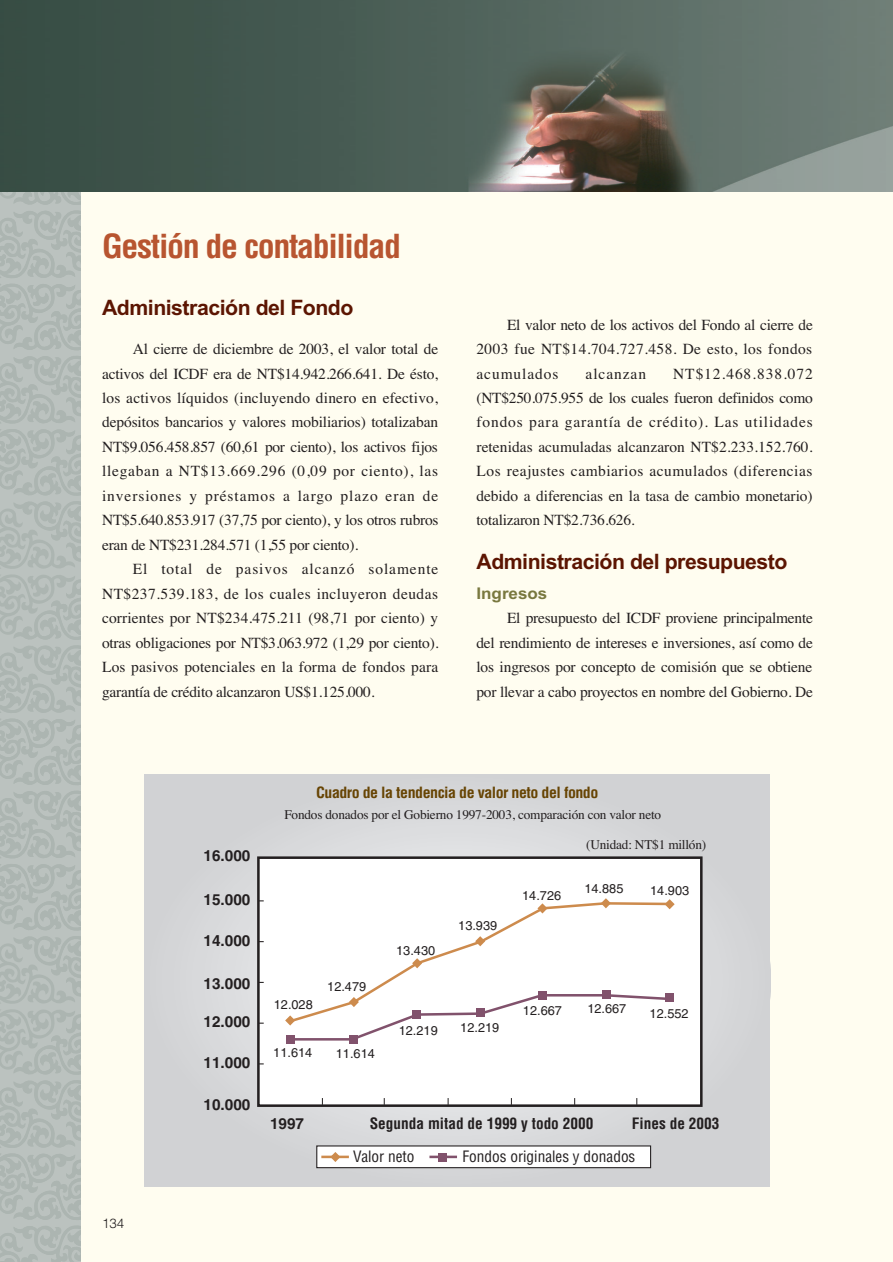
<style>
.page{position:relative;width:893px;height:1262px;background:#fff}
.page>*{position:absolute;margin:0;border:0;box-sizing:border-box;transform-origin:0 0}
.t1{font:700 condensed 32.25px "Helvetica";letter-spacing:-.04em;color:#b85530;scale:1.05 1}
.t2{font:700 21.3px "Arial";letter-spacing:-.02em;color:#5c1502}
.t3{font:700 16.2px "Arial";color:#79783f;scale:1.05 1}
.t4{font:15.45px/24.5px "Times";letter-spacing:-.015em;color:#231f20;text-align:justify}
.t5{font:15.45px "Times";letter-spacing:.06em;color:#231f20}
.t6{font:700 15.3px "Helvetica";color:#231f20}
.t7{font:700 condensed 15.3px "Helvetica";color:#231f20}
.t8{font:condensed 15.3px "Helvetica";color:#231f20}
.t9{font:700 condensed 15.15px "Helvetica";letter-spacing:-.03em;color:#674403;scale:1.05 1}
.t10{font:13.35px "Times";letter-spacing:-.015em;color:#231f20}
.t11{font:300 13.35px "Helvetica";color:#231f20}
.t12{font:12.75px "Helvetica";color:#231f20}
</style>
<div class="page">
<div style="left:0;top:0;width:892px;height:1261px;background:#fffdf0"></div>
<svg style="left:0;top:191px;width:81px;height:1070px;background:#b3bbb8"></svg>
<img style="left:0;top:0;width:892px;height:191px">
<div style="left:145px;top:774px;width:625px;height:412px;background:#d1d2d4"></div>
<div style="left:149px;top:776px;width:616px;height:408px;background:#d2d3d5;border-radius:50%"></div>
<div style="left:179px;top:796px;width:556px;height:368px;background:#d6d7d9;border-radius:50%"></div>
<div style="left:209px;top:816px;width:496px;height:328px;background:#dadbdd;border-radius:50%"></div>
<div style="left:257px;top:856px;width:445px;height:250px;background:#fff;border:3px solid #231f20"></div>
<svg style="left:258px;top:981px;width:6px;height:2px"></svg>
<svg style="left:368px;top:902px;width:302px;height:90px"></svg>
<div style="left:316px;top:1145px;width:335px;height:23px;background:#fff;border:1px solid #231f20"></div>
<svg style="left:330px;top:1152px;width:10px;height:10px"></svg>
<div style="left:438px;top:1153px;width:9px;height:8px;background:#81526c"></div>
<hr style="left:321px;top:1155px;width:28px;height:3px;background:#cd8b4d">
<hr style="left:429px;top:1155px;width:28px;height:3px;background:#81526c">
<svg style="left:285px;top:992px;width:380px;height:49px"></svg>
<svg style="left:412px;top:958px;width:10px;height:10px"></svg>
<svg style="left:475px;top:936px;width:10px;height:10px"></svg>
<svg style="left:537px;top:903px;width:10px;height:10px"></svg>
<svg style="left:601px;top:898px;width:10px;height:10px"></svg>
<svg style="left:664px;top:899px;width:10px;height:10px"></svg>
<div style="left:286px;top:1035px;width:9px;height:9px;background:#81526c"></div>
<div style="left:349px;top:1035px;width:9px;height:8px;background:#81526c"></div>
<div style="left:412px;top:1010px;width:9px;height:9px;background:#81526c"></div>
<div style="left:476px;top:1008px;width:8px;height:8px;background:#81526c"></div>
<div style="left:538px;top:990px;width:8px;height:9px;background:#81526c"></div>
<div style="left:601px;top:990px;width:9px;height:8px;background:#81526c"></div>
<div style="left:665px;top:993px;width:8px;height:9px;background:#81526c"></div>
<h1 class="t1" style="left:102px;top:234px;width:286px">Gestión de contabilidad</h1>
<h2 class="t2" style="left:102px;top:299px;width:253px">Administración del Fondo</h2>
<p class="t4" style="left:102px;top:338px;width:338px;text-indent:31px">Al cierre de diciembre de 2003, el valor total de activos del ICDF era de NT$14.942.266.641. De ésto, los activos líquidos (incluyendo dinero en efectivo, depósitos bancarios y valores mobiliarios) totalizaban NT$9.056.458.857 (60,61 por ciento), los activos fijos llegaban a NT$13.669.296 (0,09 por ciento), las inversiones y préstamos a largo plazo eran de NT$5.640.853.917 (37,75 por ciento), y los otros rubros eran de NT$231.284.571 (1,55 por ciento).</p>
<p class="t4" style="left:102px;top:558px;width:338px;text-indent:31px">El total de pasivos alcanzó solamente NT$237.539.183, de los cuales incluyeron deudas corrientes por NT$234.475.211 (98,71 por ciento) y otras obligaciones por NT$3.063.972 (1,29 por ciento).<br>Los pasivos potenciales en la forma de fondos para garantía de crédito alcanzaron US$1.125.000.</p>
<p class="t4" style="left:476px;top:314px;width:338px;text-indent:31px">El valor neto de los activos del Fondo al cierre de 2003 fue NT$14.704.727.458. De esto, los fondos acumulados</p>
<p class="t4" style="left:476px;top:362px;width:338px;text-indent:197px">NT$12.468.838.072 (NT$250.075.955 de los cuales fueron definidos como fondos para garantía de crédito). Las utilidades retenidas acumuladas alcanzaron NT$2.233.152.760.<br>Los reajustes cambiarios acumulados (diferencias debido a diferencias en la tasa de cambio monetario) totalizaron NT$2.736.626.</p>
<h2 class="t2" style="left:476px;top:553px;width:312px">Administración del presupuesto</h2>
<p class="t3" style="left:476px;top:587px;width:69px">Ingresos</p>
<p class="t4" style="left:476px;top:607px;width:338px;text-indent:31px">El presupuesto del ICDF proviene principalmente del rendimiento de intereses e inversiones, así como de los ingresos por concepto de comisión que se obtiene por llevar a cabo proyectos en nombre del Gobierno. De</p>
<p class="t5" style="left:585px;top:368px;width:62px">alcanzan</p>
<p class="t11" style="left:102px;top:1218px;width:24px">134</p>
<p class="t6" style="left:203px;top:850px;width:48px">16.000</p>
<p class="t6" style="left:203px;top:893px;width:48px">15.000</p>
<p class="t6" style="left:203px;top:934px;width:48px">14.000</p>
<p class="t6" style="left:203px;top:977px;width:48px">13.000</p>
<p class="t6" style="left:203px;top:1016px;width:48px">12.000</p>
<p class="t6" style="left:203px;top:1056px;width:48px">11.000</p>
<p class="t6" style="left:203px;top:1099px;width:48px">10.000</p>
<p class="t9" style="left:316px;top:787px;width:270px">Cuadro de la tendencia de valor neto del fondo</p>
<p class="t10" style="left:284px;top:809px;width:378px">Fondos donados por el Gobierno 1997-2003, comparación con valor neto</p>
<p class="t12" style="left:274px;top:999px;width:40px">12.028</p>
<p class="t12" style="left:327px;top:982px;width:40px">12.479</p>
<p class="t12" style="left:273px;top:1047px;width:40px">11.614</p>
<p class="t12" style="left:336px;top:1048px;width:40px">11.614</p>
<p class="t12" style="left:396px;top:945px;width:40px">13.430</p>
<p class="t12" style="left:458px;top:921px;width:40px">13.939</p>
<p class="t12" style="left:399px;top:1026px;width:40px">12.219</p>
<p class="t12" style="left:460px;top:1022px;width:40px">12.219</p>
<p class="t12" style="left:522px;top:890px;width:40px">14.726</p>
<p class="t10" style="left:586px;top:839px;width:122px">(Unidad: NT$1 millón)</p>
<p class="t12" style="left:584px;top:884px;width:40px">14.885</p>
<p class="t12" style="left:650px;top:885px;width:40px">14.903</p>
<p class="t12" style="left:523px;top:1005px;width:40px">12.667</p>
<p class="t12" style="left:587px;top:1003px;width:40px">12.667</p>
<p class="t12" style="left:649px;top:1008px;width:40px">12.552</p>
<p class="t6" style="left:270px;top:1118px;width:36px">1997</p>
<p class="t7" style="left:370px;top:1117px;width:225px">Segunda mitad de 1999 y todo 2000</p>
<p class="t7" style="left:632px;top:1117px;width:89px">Fines de 2003</p>
<p class="t8" style="left:353px;top:1150px;width:63px">Valor neto</p>
<p class="t8" style="left:462px;top:1150px;width:174px">Fondos originales y donados</p>
</div>
